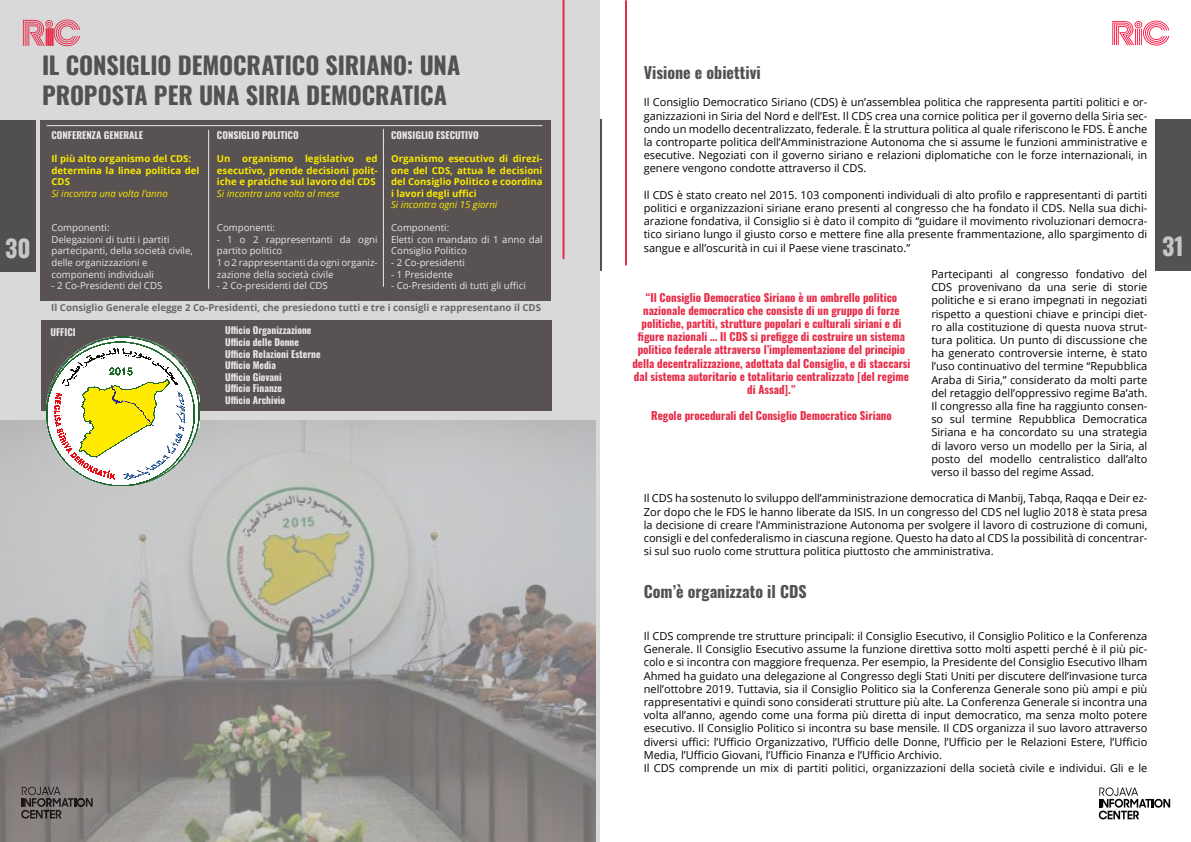
<style>
.page{position:relative;width:1191px;height:842px;background:#fff}
.page>*{position:absolute;margin:0;border:0;box-sizing:border-box;transform-origin:0 0}
.t1{font:700 24px/30px "Oswald";letter-spacing:-.005em;color:#535153}
.t2{font:700 24px "Oswald";color:#c8c6c6}
.t3{font:700 16px "Oswald";color:#535153}
.t4{font:11px/13.2px "Open Sans";color:#000;text-align:justify}
.t5{font:700 11px/13.2px "Oswald";color:#e72b48;text-align:center}
.t6{font:9.6px/11.5px "Open Sans";color:#e8e7e8}
.t7{font:700 9.6px/11.5px "Open Sans";color:#f9e900;text-align:justify}
.t8{font:700 9.6px/11.5px "Oswald";color:#e8e7e8}
.t9{font:700 9.6px "Open Sans";color:#6a6665}
.t10{font:italic 9.6px "Open Sans";color:#f9e900}
</style>
<div class="page">
<svg style="left:1098px;top:787px;width:72px;height:32px"></svg>
<hr style="left:625px;top:0;width:2px;height:265px;background:#e72b48">
<div style="left:559px;top:120px;width:42px;height:151px;background:#d9d9d9"></div>
<div style="left:1155px;top:120px;width:36px;height:151px;background:#535153"></div>
<svg style="left:1112px;top:21px;width:57px;height:25px"></svg>
<div style="left:0;top:0;width:599px;height:842px;background:#d9d9d9"></div>
<svg style="left:23px;top:19px;width:57px;height:27px"></svg>
<hr style="left:562px;top:0;width:2px;height:259px;background:#e72b48">
<img style="left:0;top:420px;width:595px;height:422px">
<div style="left:0;top:120px;width:36px;height:152px;background:#524f52"></div>
<div style="left:40px;top:120px;width:511px;height:181px;background:#595253"></div>
<div style="left:41px;top:320px;width:511px;height:90px;background:#595253"></div>
<hr style="left:208px;top:130px;width:1px;height:159px;background:#e8e7e8">
<hr style="left:383px;top:129px;width:1px;height:158px;background:#e8e7e8">
<img style="left:95px;top:337px;width:105px;height:149px">
<hr style="left:47px;top:125px;width:495px;height:1px;background:#e8e7e8">
<img style="left:47px;top:341px;width:148px;height:145px">
<h1 class="t2" style="left:5px;top:236px;width:27px">30</h1>
<h1 class="t1" style="left:42px;top:52px;width:420px">IL CONSIGLIO DEMOCRATICO SIRIANO: UNA<br>PROPOSTA PER UNA SIRIA DEMOCRATICA</h1>
<p class="t8" style="left:51px;top:130px;width:93px">CONFERENZA GENERALE</p>
<p class="t7" style="left:51px;top:153px;width:150px;text-align:left">Il più alto organismo del CDS: determina la linea politica del<br>CDS</p>
<p class="t10" style="left:51px;top:187px;width:118px">Si incontra una volta l’anno</p>
<p class="t6" style="left:51px;top:222px;width:143px">Componenti:<br>Delegazioni di tutti i partiti partecipanti, della società civile, delle organizzazioni e componenti individuali</p>
<p class="t6" style="left:51px;top:280px;width:112px">- 2 Co-Presidenti del CDS</p>
<p class="t8" style="left:217px;top:130px;width:83px">CONSIGLIO POLITICO</p>
<p class="t7" style="left:217px;top:153px;width:162px">Un organismo legislativo ed esecutivo, prende decisioni polit&shy;iche e pratiche sul lavoro del CDS</p>
<p class="t10" style="left:217px;top:187px;width:124px">Si incontra una volta al mese</p>
<p class="t6" style="left:217px;top:222px;width:60px">Componenti:</p>
<p class="t6" style="left:217px;top:233px;width:162px">- 1 o 2 rappresentanti da ogni partito politico<br>1 o 2 rappresentanti da ogni organiz&shy;zazione della società civile</p>
<p class="t6" style="left:217px;top:280px;width:112px">- 2 Co-presidenti del CDS</p>
<p class="t8" style="left:391px;top:130px;width:89px">CONSIGLIO ESECUTIVO</p>
<p class="t7" style="left:391px;top:153px;width:153px">Organismo esecutivo di direzi&shy;one del CDS, attua le decisioni del Consiglio Politico e coordina i lavori degli uffici</p>
<p class="t10" style="left:391px;top:198px;width:108px">Si incontra ogni 15 giorni</p>
<p class="t6" style="left:391px;top:222px;width:153px">Componenti:<br>Eletti con mandato di 1 anno dal<br>Consiglio Politico</p>
<p class="t6" style="left:391px;top:256px;width:75px">- 2 Co-presidenti</p>
<p class="t6" style="left:391px;top:268px;width:63px">- 1 Presidente</p>
<p class="t6" style="left:391px;top:280px;width:136px">- Co-Presidenti di tutti gli uffici</p>
<p class="t9" style="left:51px;top:301px;width:491px">Il Consiglio Generale elegge 2 Co-Presidenti, che presiedono tutti e tre i consigli e rappresentano il CDS</p>
<p class="t8" style="left:50px;top:326px;width:27px">UFFICI</p>
<p class="t8" style="left:225px;top:325px;width:97px">Ufficio Organizzazione<br>Ufficio delle Donne<br>Ufficio Relazioni Esterne<br>Ufficio Media<br>Ufficio Giovani<br>Ufficio Finanze<br>Ufficio Archivio</p>
<h2 class="t3" style="left:643px;top:64px;width:118px">Visione e obiettivi</h2>
<p class="t4" style="left:643px;top:95px;width:505px">Il Consiglio Democratico Siriano (CDS) è un’assemblea politica che rappresenta partiti politici e or&shy;ganizzazioni in Siria del Nord e dell’Est. Il CDS crea una cornice politica per il governo della Siria sec&shy;ondo un modello decentralizzato, federale. È la struttura politica al quale riferiscono le FDS. È anche la controparte politica dell’Amministrazione Autonoma che si assume le funzioni amministrative e esecutive. Negoziati con il governo siriano e relazioni diplomatiche con le forze internazionali, in genere vengono condotte attraverso il CDS.</p>
<p class="t4" style="left:643px;top:188px;width:505px">Il CDS è stato creato nel 2015. 103 componenti individuali di alto profilo e rappresentanti di partiti politici e organizzazioni siriane erano presenti al congresso che ha fondato il CDS. Nella sua dichi&shy;arazione fondativa, il Consiglio si è dato il compito di “guidare il movimento rivoluzionari democra&shy;tico siriano lungo il giusto corso e mettere fine alla presente frammentazione, allo spargimento di sangue e all’oscurità in cui il Paese viene trascinato.”</p>
<p class="t4" style="left:931px;top:267px;width:217px">Partecipanti al congresso fondativo del CDS provenivano da una serie di storie politiche e si erano impegnati in negoziati rispetto a questioni chiave e principi diet&shy;ro alla costituzione di questa nuova strut&shy;tura politica. Un punto di discussione che ha generato controversie interne, è stato l’uso continuativo del termine “Repubblica Araba di Siria,” considerato da molti parte del retaggio dell’oppressivo regime Ba’ath.<br>Il congresso alla fine ha raggiunto consen&shy;so sul termine Repubblica Democratica Siriana e ha concordato su una strategia di lavoro verso un modello per la Siria, al posto del modello centralistico dall’alto verso il basso del regime Assad.</p>
<p class="t4" style="left:644px;top:491px;width:505px">Il CDS ha sostenuto lo sviluppo dell’amministrazione democratica di Manbij, Tabqa, Raqqa e Deir ez-Zor dopo che le FDS le hanno liberate da ISIS. In un congresso del CDS nel luglio 2018 è stata presa la decisione di creare l’Amministrazione Autonoma per svolgere il lavoro di costruzione di comuni, consigli e del confederalismo in ciascuna regione. Questo ha dato al CDS la possibilità di concentrar&shy;si sul suo ruolo come struttura politica piuttosto che amministrativa.</p>
<h2 class="t3" style="left:643px;top:583px;width:164px">Com’è organizzato il CDS</h2>
<p class="t4" style="left:643px;top:629px;width:505px;text-align:left">Il CDS comprende tre strutture principali: il Consiglio Esecutivo, il Consiglio Politico e la Conferenza Generale. Il Consiglio Esecutivo assume la funzione direttiva sotto molti aspetti perché è il più pic&shy;colo e si incontra con maggiore frequenza. Per esempio, la Presidente del Consiglio Esecutivo Ilham Ahmed ha guidato una delegazione al Congresso degli Stati Uniti per discutere dell’invasione turca nell’ottobre 2019. Tuttavia, sia il Consiglio Politico sia la Conferenza Generale sono più ampi e più rappresentativi e quindi sono considerati strutture più alte. La Conferenza Generale si incontra una volta all’anno, agendo come una forma più diretta di input democratico, ma senza molto potere esecutivo. Il Consiglio Politico si incontra su base mensile. Il CDS organizza il suo lavoro attraverso diversi uffici: l’Ufficio Organizzativo, l’Ufficio delle Donne, l’Ufficio per le Relazioni Estere, l’Ufficio Media, l’Ufficio Giovani, l’Ufficio Finanza e l’Ufficio Archivio.<br>Il CDS comprende un mix di partiti politici, organizzazioni della società civile e individui. Gli e le</p>
<p class="t5" style="left:632px;top:291px;width:280px">“Il Consiglio Democratico Siriano è un ombrello politico nazionale democratico che consiste di un gruppo di forze politiche, partiti, strutture popolari e culturali siriani e di figure nazionali … Il CDS si prefigge di costruire un sistema politico federale attraverso l’implementazione del principio della decentralizzazione, adottata dal Consiglio, e di staccarsi dal sistema autoritario e totalitario centralizzato [del regime di Assad].”</p>
<p class="t5" style="left:651px;top:410px;width:242px">Regole procedurali del Consiglio Democratico Siriano</p>
<h1 class="t2" style="left:1162px;top:234px;width:23px">31</h1>
</div>
